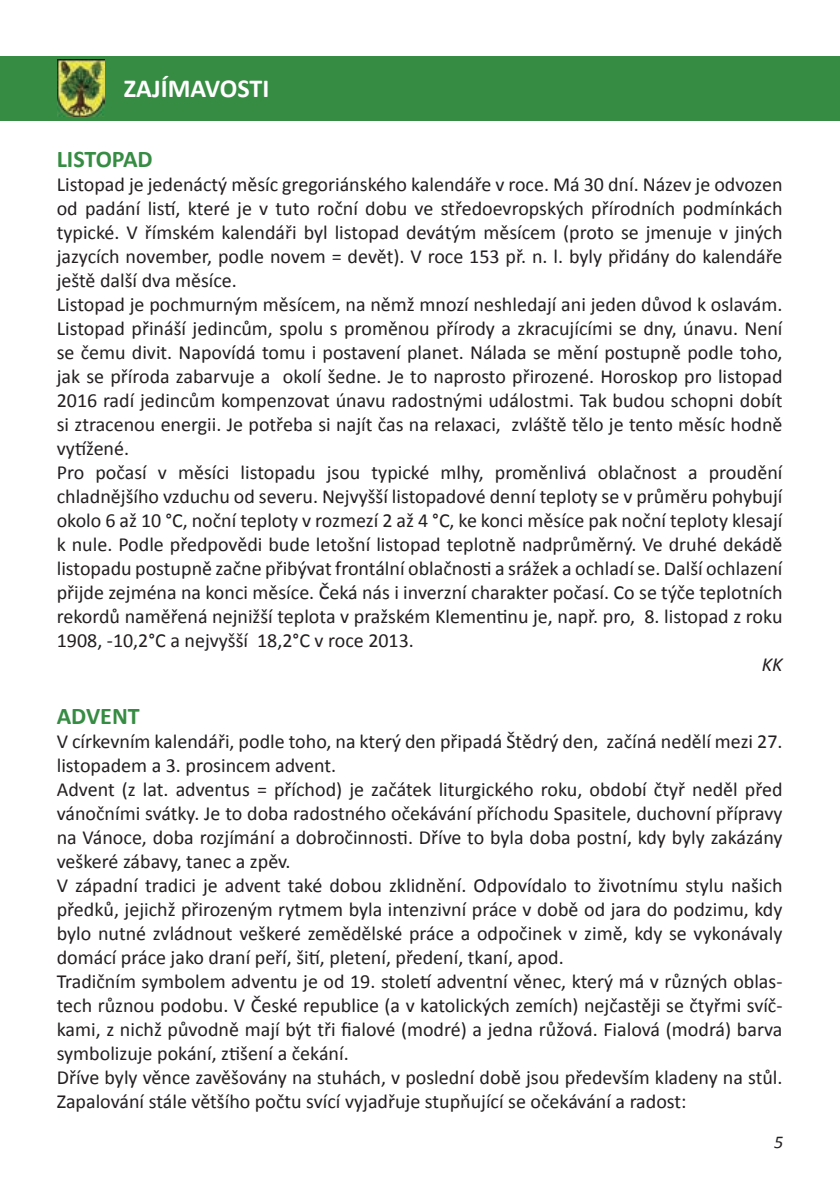
<style>
.page{position:relative;width:840px;height:1191px;background:#fff}
.page>*{position:absolute;margin:0;border:0;box-sizing:border-box;transform-origin:0 0}
.t1{font:700 26px "Calibri";color:#fff}
.t2{font:700 24px "Calibri";color:#368c43}
.t3{font:20px/24px "Calibri";color:#231f20}
.t4{font:italic 20px "Calibri";color:#231f20}
.t5{font:italic 18px "Calibri";color:#231f20}
</style>
<div class="page">
<div style="left:0;top:56px;width:839px;height:64px;background:#368c43"></div>
<img style="left:58px;top:60px;width:46px;height:56px">
<h1 class="t1" style="left:124px;top:72px;width:147px">ZAJÍMAVOSTI</h1>
<p class="t2" style="left:57px;top:144px;width:97px">LISTOPAD</p>
<p class="t3" style="left:57px;top:172px;width:727px">Listopad je jedenáctý měsíc gregoriánského kalendáře v roce. Má 30 dní. Název je odvozen od padání listí, které je v tuto roční dobu ve středoevropských přírodních podmínkách typické. V římském kalendáři byl listopad devátým měsícem (proto se jmenuje v jiných jazycích november, podle novem = devět). V roce 153 př. n. l. byly přidány do kalendáře ještě další dva měsíce.<br>Listopad je pochmurným měsícem, na němž mnozí neshledají ani jeden důvod k oslavám.<br>Listopad přináší jedincům, spolu s proměnou přírody a zkracujícími se dny, únavu. Není se čemu divit. Napovídá tomu i postavení planet. Nálada se mění postupně podle toho, jak se příroda zabarvuje a okolí šedne. Je to naprosto přirozené. Horoskop pro listopad 2016 radí jedincům kompenzovat únavu radostnými událostmi. Tak budou schopni dobít si ztracenou energii. Je potřeba si najít čas na relaxaci, zvláště tělo je tento měsíc hodně vytížené.<br>Pro počasí v měsíci listopadu jsou typické mlhy, proměnlivá oblačnost a proudění chladnějšího vzduchu od severu. Nejvyšší listopadové denní teploty se v průměru pohybují okolo 6 až 10 °C, noční teploty v rozmezí 2 až 4 °C, ke konci měsíce pak noční teploty klesají k nule. Podle předpovědi bude letošní listopad teplotně nadprůměrný. Ve druhé dekádě listopadu postupně začne přibývat frontální oblačnosti a srážek a ochladí se. Další ochlazení přijde zejména na konci měsíce. Čeká nás i inverzní charakter počasí. Co se týče teplotních rekordů naměřená nejnižší teplota v pražském Klementinu je, např. pro, 8. listopad z roku 1908, -10,2°C a nejvyšší 18,2°C v roce 2013.</p>
<p class="t4" style="left:761px;top:651px;width:22px">KK</p>
<p class="t2" style="left:57px;top:700px;width:84px">ADVENT</p>
<p class="t3" style="left:57px;top:729px;width:727px">V církevním kalendáři, podle toho, na který den připadá Štědrý den, začíná nedělí mezi 27. listopadem a 3. prosincem advent.<br>Advent (z lat. adventus = příchod) je začátek liturgického roku, období čtyř neděl před vánočními svátky. Je to doba radostného očekávání příchodu Spasitele, duchovní přípravy na Vánoce, doba rozjímání a dobročinnosti. Dříve to byla doba postní, kdy byly zakázány veškeré zábavy, tanec a zpěv.<br>V západní tradici je advent také dobou zklidnění. Odpovídalo to životnímu stylu našich předků, jejichž přirozeným rytmem byla intenzivní práce v době od jara do podzimu, kdy bylo nutné zvládnout veškeré zemědělské práce a odpočinek v zimě, kdy se vykonávaly domácí práce jako draní peří, šití, pletení, předení, tkaní, apod.<br>Tradičním symbolem adventu je od 19. století adventní věnec, který má v různých oblas&shy;tech různou podobu. V České republice (a v katolických zemích) nejčastěji se čtyřmi svíč&shy;kami, z nichž původně mají být tři fialové (modré) a jedna růžová. Fialová (modrá) barva symbolizuje pokání, ztišení a čekání.<br>Dříve byly věnce zavěšovány na stuhách, v poslední době jsou především kladeny na stůl.<br>Zapalování stále většího počtu svící vyjadřuje stupňující se očekávání a radost:</p>
<p class="t5" style="left:773px;top:1129px;width:11px">5</p>
</div>
